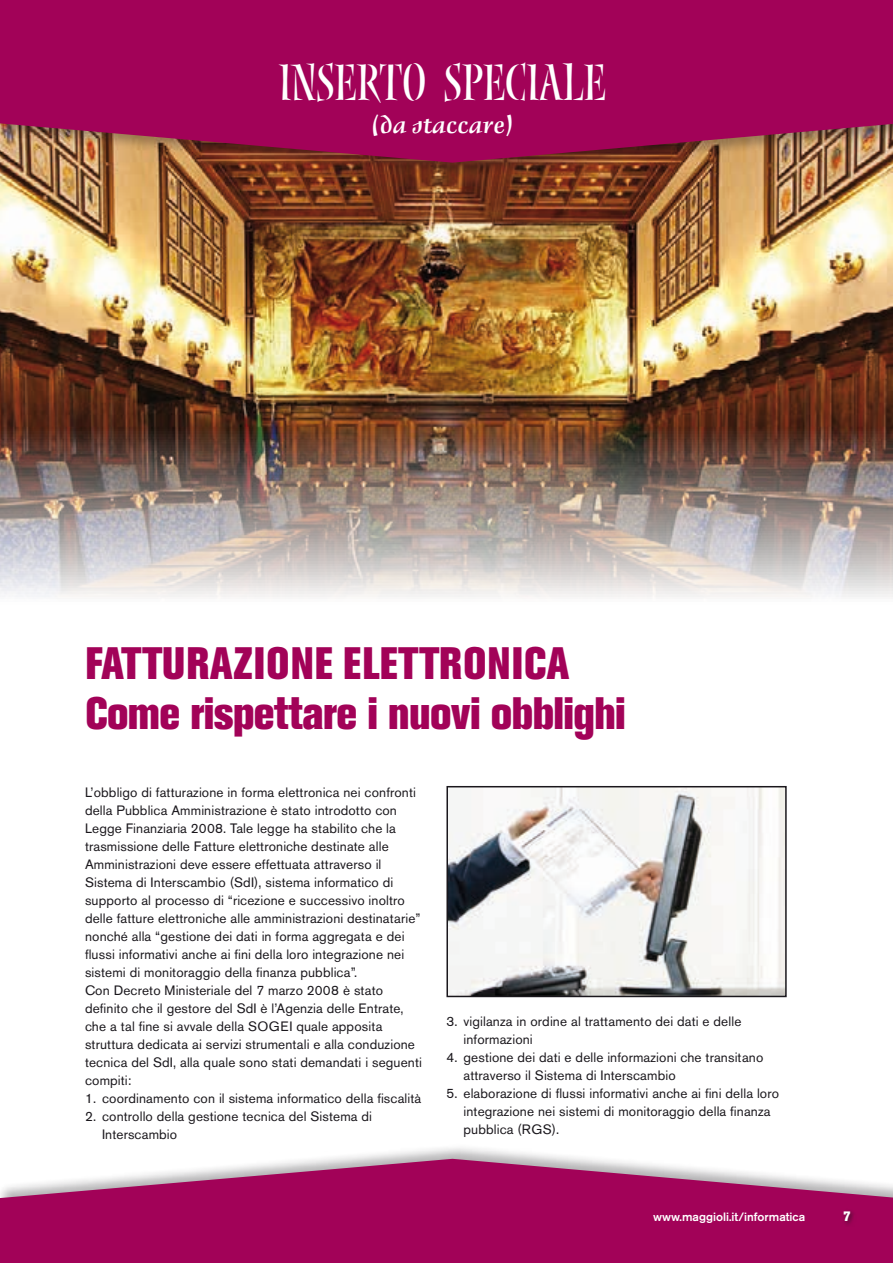
<style>
.page{position:relative;width:893px;height:1263px;background:#fff}
.page>*{position:absolute;margin:0;border:0;box-sizing:border-box;transform-origin:0 0}
.t1{font:49.8px "Nyx Std";color:#fff;scale:.9 1}
.t2{font:800 45px "Akzidenz Grotesk BE";color:#a20258;scale:.89 1}
.t3{font:800 45px "Akzidenz Grotesk BE";letter-spacing:.02em;color:#a20258;scale:.89 1}
.t4{font:28.8px "Delphin LT Std 2";color:#fff;scale:1.12 1}
.BOX{font:13.5px/18px "Akzidenz Grotesk BE";letter-spacing:.01em;color:#1a171c}
.t5{font:800 13.5px "Akzidenz Grotesk BE";color:#fff}
.t6{font:500 12px "Akzidenz Grotesk BE";color:#fff}
</style>
<div class="page">
<img style="left:0;top:177px;width:893px;height:420px">
<img style="left:449px;top:789px;width:335px;height:205px">
<div style="left:446px;top:786px;width:341px;height:211px;border:2px solid #1a171c"></div>
<div style="left:0;top:1143px;width:893px;height:120px;background:#1a171c;opacity:.33"></div>
<svg style="left:0;top:1159px;width:893px;height:104px;background:#ae2c72"></svg>
<div style="left:841px;top:1208px;width:15px;height:19px;background:#1a171c;opacity:.75"></div>
<div style="left:0;top:0;width:893px;height:177px;background:#1a171c;opacity:.33"></div>
<svg style="left:0;top:0;width:893px;height:163px;background:#a00e55"></svg>
<p class="t1" style="left:279px;top:54px;width:365px">INSERTO SPECIALE</p>
<p class="t4" style="left:371px;top:110px;width:130px">(da staccare)</p>
<p class="t3" style="left:86px;top:637px;width:545px">FATTURAZIONE ELETTRONICA</p>
<p class="t2" style="left:86px;top:687px;width:608px">Come rispettare i nuovi obblighi</p>
<p class="BOX" style="left:85px;top:783px;width:337px">L’obbligo di fatturazione in forma elettronica nei confronti della Pubblica Amministrazione è stato introdotto con Legge Finanziaria 2008. Tale legge ha stabilito che la trasmissione delle Fatture elettroniche destinate alle Amministrazioni deve essere effettuata attraverso il Sistema di Interscambio (SdI), sistema informatico di supporto al processo di “ricezione e successivo inoltro delle fatture elettroniche alle amministrazioni destinatarie” nonché alla “gestione dei dati in forma aggregata e dei flussi informativi anche ai fini della loro integrazione nei sistemi di monitoraggio della finanza pubblica”.</p>
<p class="BOX" style="left:85px;top:981px;width:338px">Con Decreto Ministeriale del 7 marzo 2008 è stato definito che il gestore del SdI è l’Agenzia delle Entrate, che a tal fine si avvale della SOGEI quale apposita struttura dedicata ai servizi strumentali e alla conduzione tecnica del SdI, alla quale sono stati demandati i seguenti compiti:</p>
<p class="BOX" style="left:85px;top:1089px;width:338px">1. coordinamento con il sistema informatico della fiscalità</p>
<p class="BOX" style="left:102px;top:1107px;width:272px;text-indent:-17px">2. controllo della gestione tecnica del Sistema di<br>Interscambio</p>
<p class="BOX" style="left:463px;top:1013px;width:279px;text-indent:-17px">3. vigilanza in ordine al trattamento dei dati e delle informazioni</p>
<p class="BOX" style="left:463px;top:1049px;width:301px;text-indent:-17px">4. gestione dei dati e delle informazioni che transitano attraverso il Sistema di Interscambio</p>
<p class="BOX" style="left:463px;top:1085px;width:317px;text-indent:-17px">5. elaborazione di flussi informativi anche ai fini della loro integrazione nei sistemi di monitoraggio della finanza pubblica (RGS).</p>
<p class="t6" style="left:653px;top:1210px;width:154px">www.maggioli.it/informatica</p>
<p class="t5" style="left:843px;top:1209px;width:9px">7</p>
</div>
